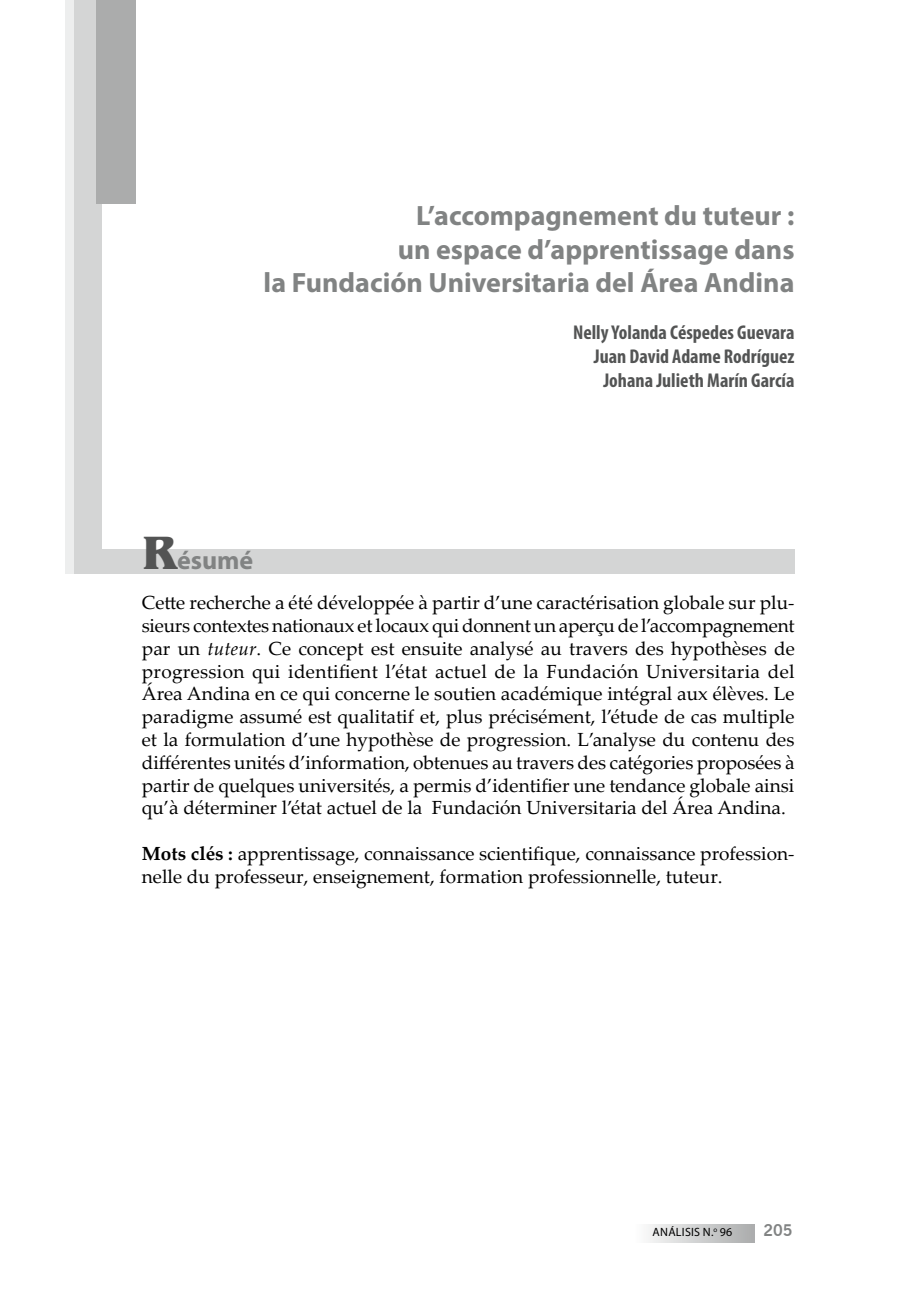
<style>
.page{position:relative;width:908px;height:1304px;background:#fff}
.page>*{position:absolute;margin:0;border:0;box-sizing:border-box;transform-origin:0 0}
.t1{font:700 28px/33.6px "Myriad Pro";color:#818383;text-align:right}
.t2{font:700 26px "Myriad Pro";color:#818383}
.t3{font:700 condensed 20px/24px "Myriad Pro";color:#535454;text-align:right}
.t4{font:19px/22.8px "Palatino Linotype";color:#000;text-align:justify}
.t5{font:700 16px "News Gothic BT";color:#818383}
.t6{font:12px "Myriad Pro";letter-spacing:.02em;color:#000}
.s1{font-family:"Benguiat IT Cby BT";font-size:48px;color:#535454}
.s2{font-style:italic}
.s3{font-weight:700}
</style>
<div class="page">
<div style="left:633px;top:1224px;width:121px;height:19px;background:linear-gradient(to right,#fff,#aaacac)"></div>
<div style="left:83px;top:550px;width:711px;height:24px;background:#d4d5d5"></div>
<div style="left:71px;top:0;width:31px;height:574px;background:#d4d5d5"></div>
<div style="left:65px;top:0;width:8px;height:574px;background:#edeeee"></div>
<div style="left:96px;top:0;width:40px;height:203px;background:#abacac"></div>
<h1 class="t1" style="left:263px;top:198px;width:532px">L’accompagnement du tuteur :<br>un espace d’apprentissage dans<br>la Fundación Universitaria del Área Andina</h1>
<p class="t3" style="left:573px;top:320px;width:223px">Nelly Yolanda Céspedes Guevara<br>Juan David Adame Rodríguez<br>Johana Julieth Marín García</p>
<h2 class="t2" style="left:142px;top:544px;width:113px"><span class="s1">R</span>ésumé</h2>
<p class="t4" style="left:142px;top:591px;width:654px">Cette recherche a été développée à partir d’une caractérisation globale sur plu&shy;sieurs contextes nationaux et locaux qui donnent un aperçu de l’accompagnement par un <span class="s2">tuteur</span>. Ce concept est ensuite analysé au travers des hypothèses de progression qui identifient l’état actuel de la Fundación Universitaria del Área Andina en ce qui concerne le soutien académique intégral aux élèves. Le paradigme assumé est qualitatif et, plus précisément, l’étude de cas multiple et la formulation d’une hypothèse de progression. L’analyse du contenu des différentes unités d’information, obtenues au travers des catégories proposées à partir de quelques universités, a permis d’identifier une tendance globale ainsi qu’à déterminer l’état actuel de la Fundación Universitaria del Área Andina.</p>
<p class="t4" style="left:142px;top:841px;width:653px"><span class="s3">Mots clés :</span> apprentissage, connaissance scientifique, connaissance profession&shy;nelle du professeur, enseignement, formation professionnelle, tuteur.</p>
<p class="t6" style="left:652px;top:1225px;width:81px">ANÁLISIS N.<sup>o</sup> 96</p>
<p class="t5" style="left:763px;top:1221px;width:31px">205</p>
</div>
